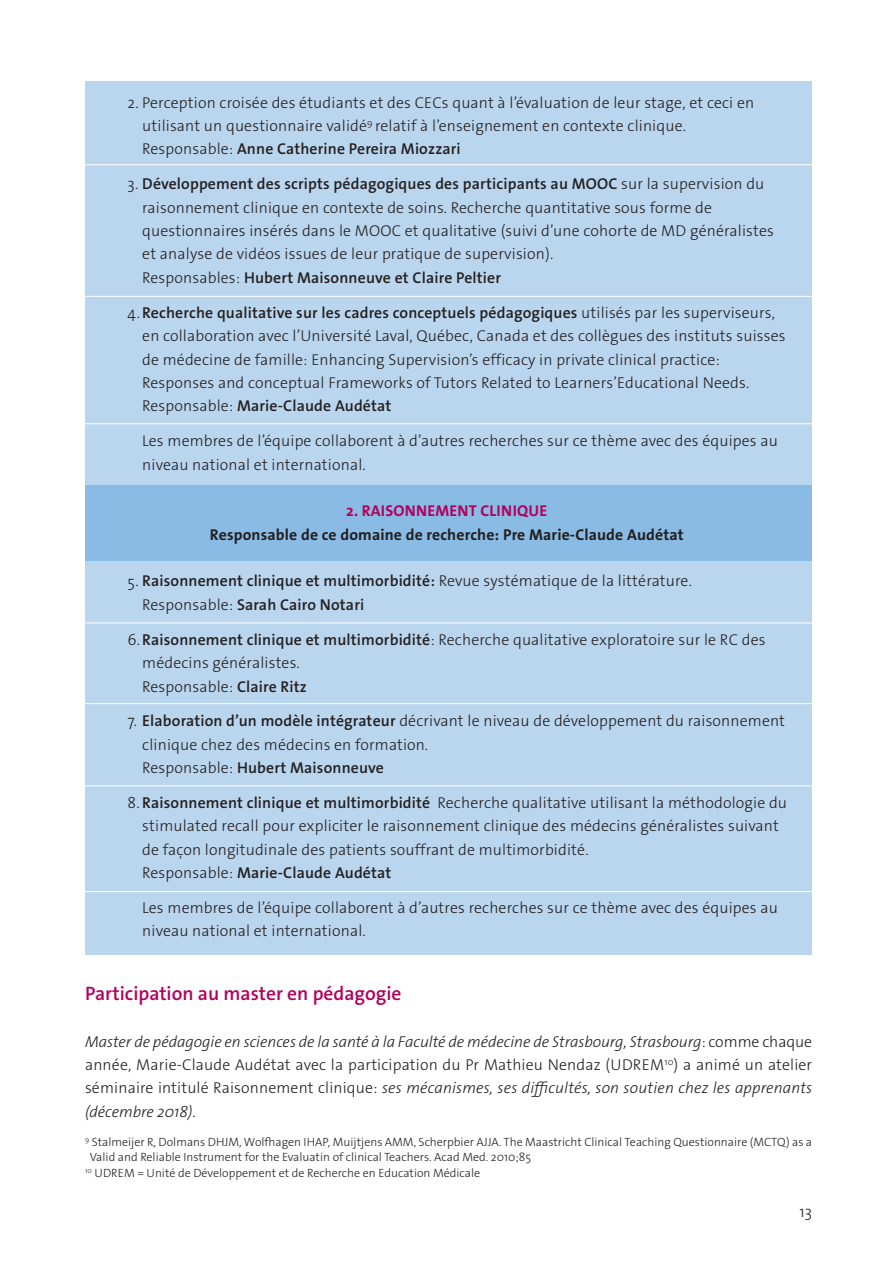
<style>
.page{position:relative;width:893px;height:1263px;background:#fff}
.page>*{position:absolute;margin:0;border:0;box-sizing:border-box;transform-origin:0 0}
.t1{font:600 19.5px "The Sans Os F";color:#b1015c}
.t2{font:300 15.75px/23.4px "The Sans Os F";letter-spacing:.01em;color:#231f20}
.t3{font:italic 300 15.75px/23.4px "The Sans Os F";letter-spacing:.01em;color:#231f20;text-align:justify}
.t4{font:600 15.75px/23.4px "The Sans Os F";letter-spacing:.01em;color:#231f20}
.t5{font:700 15.75px "The Sans Os F";letter-spacing:.01em;color:#231f20}
.t6{font:700 15.75px "The Sans Os F";letter-spacing:.01em;color:#b1015c}
.t7{font:300 12px "The Sans Os F";color:#231f20}
.s1{font-weight:600}
.s2{font-weight:300}
.s3{font-style:normal}
</style>
<div class="page">
<div style="left:86px;top:81px;width:726px;height:873px;background:#bad5ee"></div>
<div style="left:86px;top:486px;width:726px;height:75px;background:#89bbe4"></div>
<hr style="left:70px;top:164px;width:749px;height:1px;background:#fff">
<hr style="left:74px;top:296px;width:749px;height:1px;background:#fff">
<hr style="left:72px;top:423px;width:749px;height:1px;background:#fff">
<hr style="left:74px;top:622px;width:749px;height:1px;background:#fff">
<hr style="left:70px;top:703px;width:749px;height:1px;background:#fff">
<hr style="left:72px;top:785px;width:749px;height:1px;background:#fff">
<hr style="left:73px;top:891px;width:749px;height:1px;background:#fff">
<p class="t2" style="left:142px;top:92px;width:613px;text-indent:-15px">2. Perception croisée des étudiants et des CECs quant à l’évaluation de leur stage, et ceci en utilisant un questionnaire validé<sup>9</sup> relatif à l’enseignement en contexte clinique.<br>Responsable: <span class="s1">Anne Catherine Pereira Miozzari</span></p>
<p class="t2" style="left:142px;top:174px;width:633px;text-indent:-15px">3. <span class="s1">Développement des scripts pédagogiques des participants au MOOC</span> sur la supervision du raisonnement clinique en contexte de soins. Recherche quantitative sous forme de questionnaires insérés dans le MOOC et qualitative (suivi d’une cohorte de MD généralistes et analyse de vidéos issues de leur pratique de supervision).<br>Responsables: <span class="s1">Hubert Maisonneuve et Claire Peltier</span></p>
<p class="t2" style="left:142px;top:302px;width:645px;text-indent:-15px">4.<span class="s1">Recherche qualitative sur les cadres conceptuels pédagogiques</span> utilisés par les superviseurs, en collaboration avec l’Université Laval, Québec, Canada et des collègues des instituts suisses de médecine de famille: Enhancing Supervision’s efficacy in private clinical practice:<br>Responses and conceptual Frameworks of Tutors Related to Learners’Educational Needs.<br>Responsable: <span class="s1">Marie-Claude Audétat</span></p>
<p class="t2" style="left:142px;top:431px;width:637px">Les membres de l’équipe collaborent à d’autres recherches sur ce thème avec des équipes au niveau national et international.</p>
<p class="t6" style="left:346px;top:505px;width:202px">2. RAISONNEMENT CLINIQUE</p>
<p class="t5" style="left:210px;top:528px;width:475px">Responsable de ce domaine de recherche: Pre Marie-Claude Audétat</p>
<p class="t4" style="left:142px;top:571px;width:551px;text-indent:-15px"><span class="s2">5.</span> Raisonnement clinique et multimorbidité: <span class="s2">Revue systématique de la littérature.<br>Responsable:</span> Sarah Cairo Notari</p>
<p class="t2" style="left:142px;top:629px;width:625px;text-indent:-15px">6.<span class="s1">Raisonnement clinique et multimorbidité</span>: Recherche qualitative exploratoire sur le RC des médecins généralistes.<br>Responsable: <span class="s1">Claire Ritz</span></p>
<p class="t2" style="left:142px;top:711px;width:644px;text-indent:-15px">7. <span class="s1">Elaboration d’un modèle intégrateur</span> décrivant le niveau de développement du raisonnement clinique chez des médecins en formation.<br>Responsable: <span class="s1">Hubert Maisonneuve</span></p>
<p class="t2" style="left:142px;top:792px;width:646px;text-indent:-15px">8. <span class="s1">Raisonnement clinique et multimorbidité</span> Recherche qualitative utilisant la méthodologie du stimulated recall pour expliciter le raisonnement clinique des médecins généralistes suivant de façon longitudinale des patients souffrant de multimorbidité.<br>Responsable: <span class="s1">Marie-Claude Audétat</span></p>
<p class="t2" style="left:142px;top:897px;width:637px">Les membres de l’équipe collaborent à d’autres recherches sur ce thème avec des équipes au niveau national et international.</p>
<p class="t1" style="left:85px;top:985px;width:318px">Participation au master en pédagogie</p>
<p class="t3" style="left:85px;top:1031px;width:729px">Master de pédagogie en sciences de la santé à la Faculté de médecine de Strasbourg, Strasbourg<span class="s3">: comme chaque année, Marie-Claude Audétat avec la participation du Pr Mathieu Nendaz (UDREM</span><sup>10</sup><span class="s3">) a animé un atelier séminaire intitulé Raisonnement clinique:</span> ses mécanismes, ses difficultés, son soutien chez les apprenants (décembre 2018)<span class="s3">.</span></p>
<p class="t7" style="left:85px;top:1137px;width:729px"><sup>9</sup> Stalmeijer R, Dolmans DHJM, Wolfhagen IHAP, Muijtjens AMM, Scherpbier AJJA. The Maastricht Clinical Teaching Questionnaire (MCTQ) as a</p>
<p class="t7" style="left:90px;top:1153px;width:443px">Valid and Reliable Instrument for the Evaluatin of clinical Teachers. Acad Med. 2010;85</p>
<p class="t7" style="left:85px;top:1168px;width:397px"><sup>10</sup> UDREM = Unité de Développement et de Recherche en Education Médicale</p>
<p class="t2" style="left:800px;top:1202px;width:14px">13</p>
</div>
